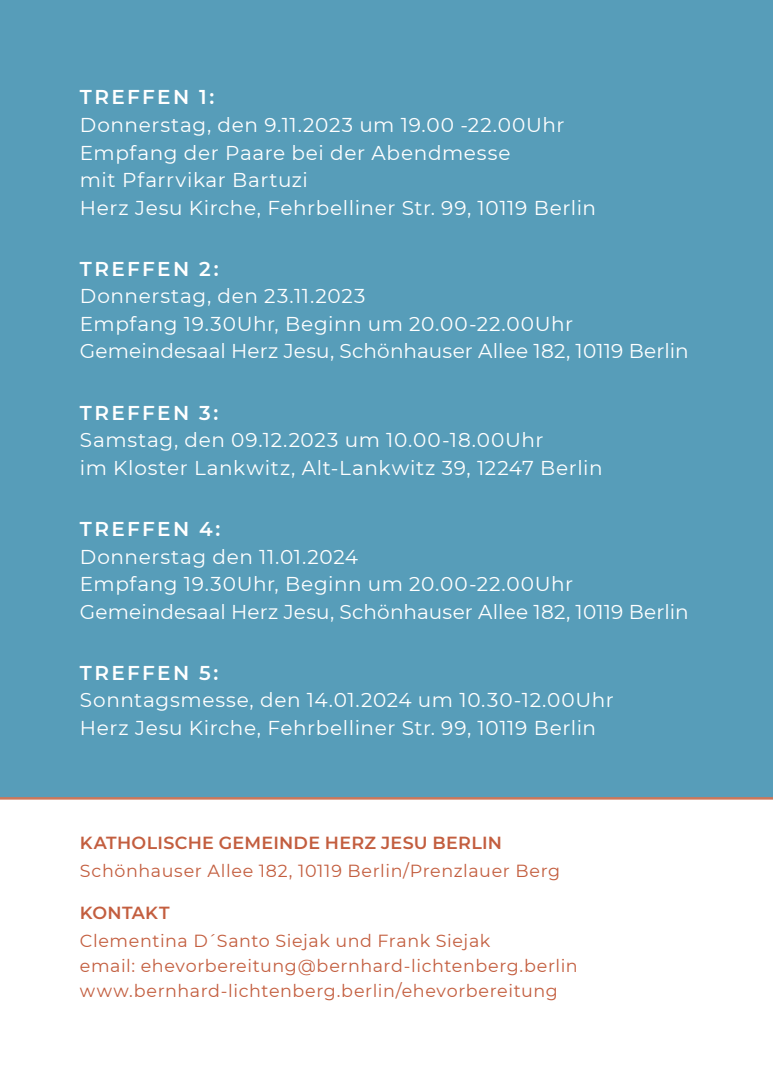
<style>
.page{position:relative;width:773px;height:1078px;background:#fff}
.page>*{position:absolute;margin:0;border:0;box-sizing:border-box;transform-origin:0 0}
.Seiten_-_Inhalt_-_Su{font:20px "Montserrat";letter-spacing:.03em;color:#fff}
.Seiten_-_Inhalt_-_Su-2{font:20px "Montserrat";letter-spacing:.01em;color:#fff}
.Seiten_-_Inhalt_-_Su-3{font:600 20px "Montserrat";letter-spacing:.115em;color:#fff}
.Seiten_-_Inhalt_-_Su-4{font:17.5px "Montserrat";letter-spacing:.035em;color:#c35e3f}
.Seiten_-_Inhalt_-_Su-5{font:600 17.5px "Montserrat";letter-spacing:.015em;color:#c35e3f}
</style>
<div class="page">
<div style="left:0;top:0;width:772px;height:799px;background:#579db9"></div>
<p class="Seiten_-_Inhalt_-_Su-3" style="left:80px;top:83px;width:136px">TREFFEN 1:</p>
<p class="Seiten_-_Inhalt_-_Su" style="left:80px;top:111px;width:486px">Donnerstag, den 9.11.2023 um 19.00 -22.00Uhr</p>
<p class="Seiten_-_Inhalt_-_Su" style="left:80px;top:139px;width:432px">Empfang der Paare bei der Abendmesse</p>
<p class="Seiten_-_Inhalt_-_Su" style="left:80px;top:166px;width:229px">mit Pfarrvikar Bartuzi</p>
<p class="Seiten_-_Inhalt_-_Su" style="left:80px;top:194px;width:517px">Herz Jesu Kirche, Fehrbelliner Str. 99, 10119 Berlin</p>
<p class="Seiten_-_Inhalt_-_Su-3" style="left:80px;top:254px;width:140px">TREFFEN 2:</p>
<p class="Seiten_-_Inhalt_-_Su" style="left:80px;top:282px;width:287px">Donnerstag, den 23.11.2023</p>
<p class="Seiten_-_Inhalt_-_Su" style="left:80px;top:310px;width:494px">Empfang 19.30Uhr, Beginn um 20.00-22.00Uhr</p>
<p class="Seiten_-_Inhalt_-_Su-2" style="left:80px;top:337px;width:610px">Gemeindesaal Herz Jesu, Schönhauser Allee 182, 10119 Berlin</p>
<p class="Seiten_-_Inhalt_-_Su-3" style="left:80px;top:398px;width:140px">TREFFEN 3:</p>
<p class="Seiten_-_Inhalt_-_Su" style="left:80px;top:426px;width:465px">Samstag, den 09.12.2023 um 10.00-18.00Uhr</p>
<p class="Seiten_-_Inhalt_-_Su" style="left:80px;top:454px;width:524px">im Kloster Lankwitz, Alt-Lankwitz 39, 12247 Berlin</p>
<p class="Seiten_-_Inhalt_-_Su-3" style="left:80px;top:514px;width:142px">TREFFEN 4:</p>
<p class="Seiten_-_Inhalt_-_Su" style="left:80px;top:542px;width:280px">Donnerstag den 11.01.2024</p>
<p class="Seiten_-_Inhalt_-_Su" style="left:80px;top:570px;width:494px">Empfang 19.30Uhr, Beginn um 20.00-22.00Uhr</p>
<p class="Seiten_-_Inhalt_-_Su-2" style="left:80px;top:597px;width:610px">Gemeindesaal Herz Jesu, Schönhauser Allee 182, 10119 Berlin</p>
<p class="Seiten_-_Inhalt_-_Su-3" style="left:80px;top:658px;width:140px">TREFFEN 5:</p>
<p class="Seiten_-_Inhalt_-_Su" style="left:80px;top:686px;width:535px">Sonntagsmesse, den 14.01.2024 um 10.30-12.00Uhr</p>
<p class="Seiten_-_Inhalt_-_Su" style="left:80px;top:714px;width:517px">Herz Jesu Kirche, Fehrbelliner Str. 99, 10119 Berlin</p>
<p class="Seiten_-_Inhalt_-_Su-5" style="left:80px;top:830px;width:423px">KATHOLISCHE GEMEINDE HERZ JESU BERLIN</p>
<p class="Seiten_-_Inhalt_-_Su-4" style="left:80px;top:858px;width:481px">Schönhauser Allee 182, 10119 Berlin/Prenzlauer Berg</p>
<p class="Seiten_-_Inhalt_-_Su-5" style="left:80px;top:900px;width:91px">KONTAKT</p>
<p class="Seiten_-_Inhalt_-_Su-4" style="left:80px;top:928px;width:412px">Clementina D´Santo Siejak und Frank Siejak</p>
<p class="Seiten_-_Inhalt_-_Su-4" style="left:80px;top:953px;width:499px">email: ehevorbereitung@bernhard-lichtenberg.berlin</p>
<p class="Seiten_-_Inhalt_-_Su-4" style="left:80px;top:978px;width:479px">www.bernhard-lichtenberg.berlin/ehevorbereitung</p>
</div>
